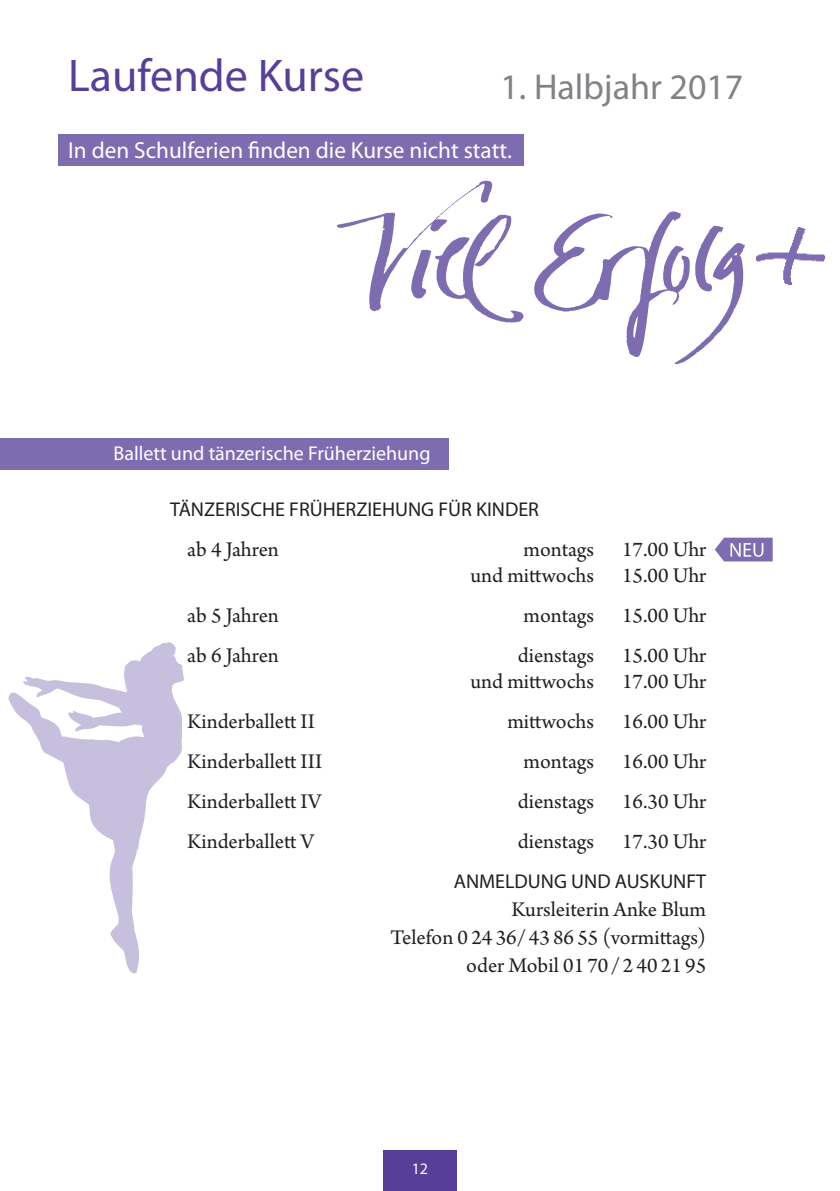
<style>
.page{position:relative;width:840px;height:1191px;background:#fff}
.page>*{position:absolute;margin:0;border:0;box-sizing:border-box;transform-origin:0 0}
.t1{font:46px "Myriad Pro";color:#573e99}
.t2{font:36px "Myriad Pro";color:#808285}
.t3{font:23.2px "Myriad Pro";color:#fff}
.t4{font:22px/28px "Arno Pro";color:#231f20;text-align:right}
.t5{font:20px "Myriad Pro";color:#231f20}
.t6{font:20px "Myriad Pro";color:#fff}
.t7{font:16px "Myriad Pro";color:#fff}
</style>
<div class="page">
<div style="left:383px;top:1150px;width:73px;height:41px;background:#573e99"></div>
<div style="left:58px;top:135px;width:465px;height:31px;background:#7e6cb0"></div>
<img style="left:337px;top:180px;width:408px;height:185px">
<img style="left:756px;top:227px;width:68px;height:57px">
<div style="left:0;top:438px;width:448px;height:31px;background:#7e6cb0"></div>
<svg style="left:715px;top:537px;width:57px;height:24px"></svg>
<svg style="left:9px;top:642px;width:175px;height:331px"></svg>
<h1 class="t1" style="left:68px;top:47px;width:297px">Laufende Kurse</h1>
<h2 class="t2" style="left:500px;top:64px;width:244px">1. Halbjahr 2017</h2>
<p class="t3" style="left:68px;top:136px;width:445px">In den Schulferien finden die Kurse nicht statt.</p>
<p class="t6" style="left:113px;top:441px;width:318px">Ballett und tänzerische Früherziehung</p>
<p class="t5" style="left:170px;top:497px;width:370px">TÄNZERISCHE FRÜHERZIEHUNG FÜR KINDER</p>
<p class="t4" style="left:187px;top:537px;width:93px">ab 4 Jahren</p>
<p class="t4" style="left:523px;top:537px;width:72px">montags</p>
<p class="t4" style="left:621px;top:537px;width:86px">17.00 Uhr</p>
<p class="t4" style="left:470px;top:563px;width:125px">und mittwochs</p>
<p class="t4" style="left:621px;top:563px;width:86px">15.00 Uhr</p>
<p class="t4" style="left:187px;top:603px;width:93px">ab 5 Jahren</p>
<p class="t4" style="left:523px;top:603px;width:72px">montags</p>
<p class="t4" style="left:621px;top:603px;width:86px">15.00 Uhr</p>
<p class="t4" style="left:187px;top:643px;width:93px">ab 6 Jahren</p>
<p class="t4" style="left:517px;top:643px;width:78px">dienstags</p>
<p class="t4" style="left:621px;top:643px;width:86px">15.00 Uhr</p>
<p class="t4" style="left:470px;top:669px;width:125px">und mittwochs</p>
<p class="t4" style="left:621px;top:669px;width:86px">17.00 Uhr</p>
<p class="t4" style="left:187px;top:709px;width:129px">Kinderballett II</p>
<p class="t4" style="left:507px;top:709px;width:88px">mittwochs</p>
<p class="t4" style="left:621px;top:709px;width:86px">16.00 Uhr</p>
<p class="t4" style="left:187px;top:749px;width:136px">Kinderballett III</p>
<p class="t4" style="left:523px;top:749px;width:72px">montags</p>
<p class="t4" style="left:621px;top:749px;width:86px">16.00 Uhr</p>
<p class="t4" style="left:187px;top:789px;width:136px">Kinderballett IV</p>
<p class="t4" style="left:517px;top:789px;width:78px">dienstags</p>
<p class="t4" style="left:621px;top:789px;width:86px">16.30 Uhr</p>
<p class="t4" style="left:187px;top:829px;width:128px">Kinderballett V</p>
<p class="t4" style="left:517px;top:829px;width:78px">dienstags</p>
<p class="t4" style="left:621px;top:829px;width:86px">17.30 Uhr</p>
<p class="t5" style="left:453px;top:869px;width:254px">ANMELDUNG UND AUSKUNFT</p>
<p class="t4" style="left:390px;top:897px;width:317px">Kursleiterin Anke Blum<br>Telefon 0 24 36/43 86 55 (vormittags) oder Mobil 01 70/2 40 21 95</p>
<p class="t7" style="left:411px;top:1158px;width:18px">12</p>
</div>
